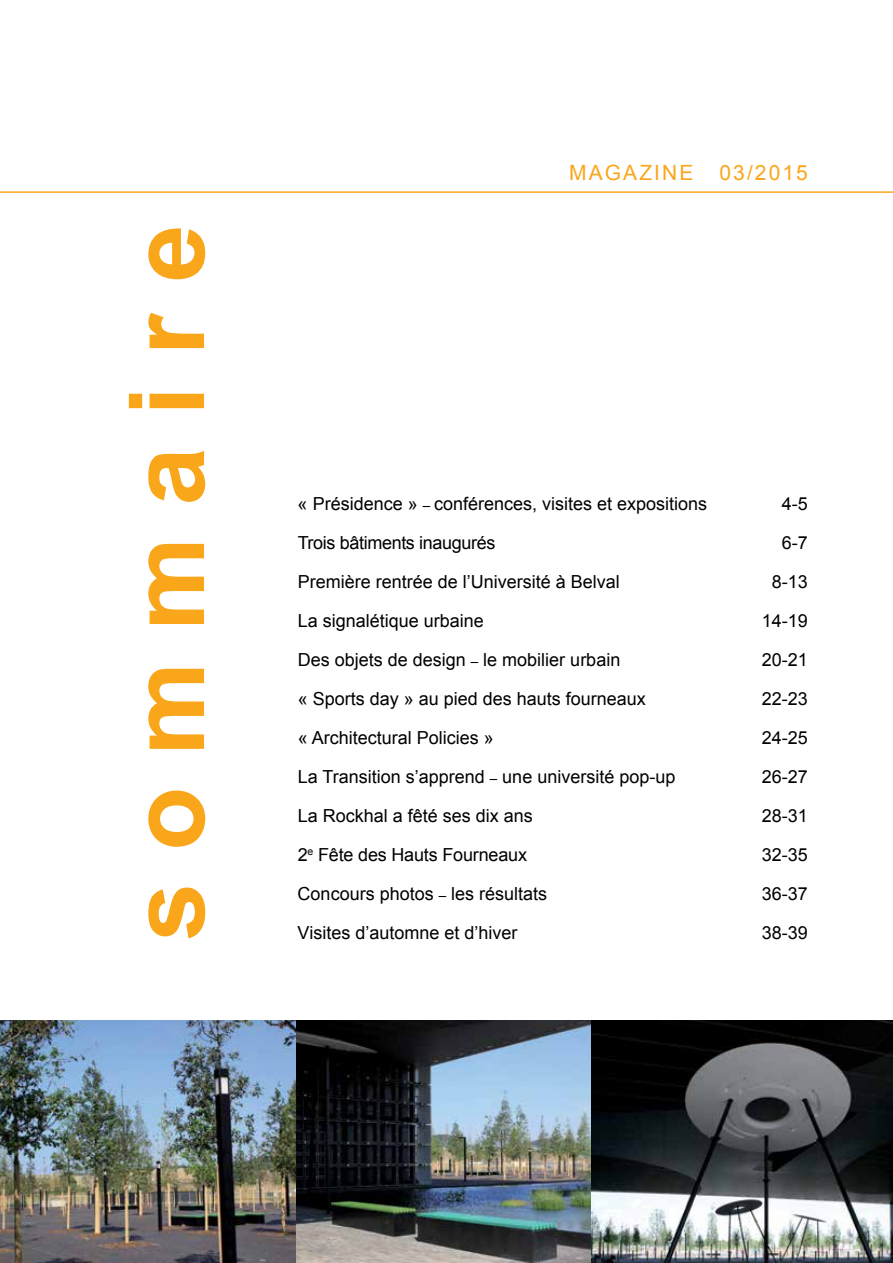
<style>
.page{position:relative;width:893px;height:1263px;background:#fff}
.page>*{position:absolute;margin:0;border:0;box-sizing:border-box;transform-origin:0 0}
.t1{font:700 105px "Arial";letter-spacing:.3em;color:#faa61a}
.t2{font:21px "Arial";letter-spacing:.1em;color:#faa61a}
.t3{font:18px "Arial";color:#000}
.t4{font:18px "Arial";letter-spacing:-.02em;color:#000}
.s1{font-size:13.5px}
</style>
<div class="page">
<hr style="left:0;top:191px;width:893px;height:2px;background:#faa61a">
<img style="left:0;top:1020px;width:893px;height:243px">
<h1 class="t1" style="left:97px;top:941px;width:718px;rotate:-90deg">sommaire</h1>
<p class="t2" style="left:569px;top:159px;width:240px">MAGAZINE 03/2015</p>
<p class="t3" style="left:298px;top:492px;width:411px">« Présidence » <span class="s1">–</span> conférences, visites et expositions</p>
<p class="t3" style="left:782px;top:492px;width:28px">4-5</p>
<p class="t4" style="left:298px;top:531px;width:199px">Trois bâtiments inaugurés</p>
<p class="t3" style="left:782px;top:531px;width:28px">6-7</p>
<p class="t3" style="left:298px;top:570px;width:324px">Première rentrée de l’Université à Belval</p>
<p class="t3" style="left:772px;top:570px;width:38px">8-13</p>
<p class="t3" style="left:298px;top:609px;width:188px">La signalétique urbaine</p>
<p class="t3" style="left:762px;top:609px;width:48px">14-19</p>
<p class="t3" style="left:298px;top:648px;width:324px">Des objets de design <span class="s1">–</span> le mobilier urbain</p>
<p class="t3" style="left:762px;top:648px;width:48px">20-21</p>
<p class="t3" style="left:298px;top:687px;width:350px">« Sports day » au pied des hauts fourneaux</p>
<p class="t3" style="left:762px;top:687px;width:48px">22-23</p>
<p class="t3" style="left:298px;top:726px;width:198px">« Architectural Policies »</p>
<p class="t3" style="left:762px;top:726px;width:48px">24-25</p>
<p class="t3" style="left:298px;top:765px;width:379px">La Transition s’apprend <span class="s1">–</span> une université pop-up</p>
<p class="t3" style="left:762px;top:765px;width:48px">26-27</p>
<p class="t3" style="left:298px;top:804px;width:237px">La Rockhal a fêté ses dix ans</p>
<p class="t3" style="left:762px;top:804px;width:48px">28-31</p>
<p class="t3" style="left:298px;top:843px;width:231px">2<sup>e</sup> Fête des Hauts Fourneaux</p>
<p class="t3" style="left:762px;top:843px;width:48px">32-35</p>
<p class="t3" style="left:298px;top:882px;width:251px">Concours photos <span class="s1">–</span> les résultats</p>
<p class="t3" style="left:762px;top:882px;width:48px">36-37</p>
<p class="t3" style="left:298px;top:921px;width:221px">Visites d’automne et d’hiver</p>
<p class="t3" style="left:762px;top:921px;width:48px">38-39</p>
</div>
